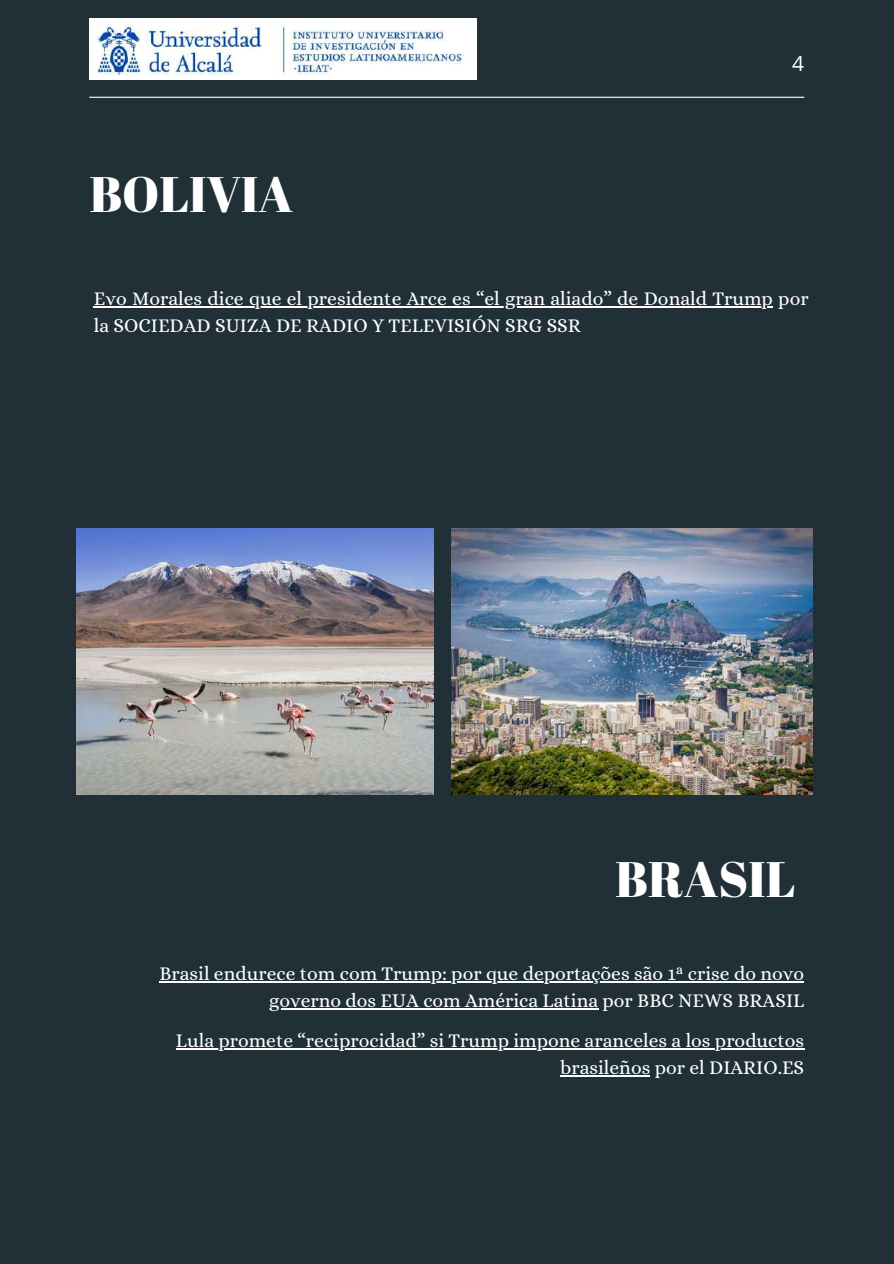
<style>
.page{position:relative;width:894px;height:1264px;background:#fff}
.page>*{position:absolute;margin:0;border:0;box-sizing:border-box;transform-origin:0 0}
.t1{font:49.8px "Abril Fatface";color:#fff}
.t2{font:21px "Open Sans";color:#fff}
.t3{font:19.5px/27px "Alice";color:#fff;text-align:right}
</style>
<div class="page">
<div style="left:0;top:0;width:893px;height:1263px;background:#213036"></div>
<hr style="left:89px;top:97px;width:715px;height:1px;background:#fff">
<img style="left:89px;top:18px;width:387px;height:62px">
<img style="left:451px;top:528px;width:361px;height:266px">
<img style="left:76px;top:528px;width:357px;height:266px">
<hr style="left:94px;top:306px;width:678px;height:1px;background:#fff">
<hr style="left:159px;top:981px;width:645px;height:1px;background:#fff">
<hr style="left:269px;top:1008px;width:329px;height:1px;background:#fff">
<hr style="left:176px;top:1048px;width:628px;height:1px;background:#fff">
<hr style="left:560px;top:1075px;width:90px;height:1px;background:#fff">
<h1 class="t1" style="left:89px;top:159px;width:205px">BOLIVIA</h1>
<p class="t2" style="left:792px;top:48px;width:13px">4</p>
<p class="t3" style="left:94px;top:285px;width:716px;text-align:left">Evo Morales dice que el presidente Arce es “el gran aliado” de Donald Trump por la SOCIEDAD SUIZA DE RADIO Y TELEVISIÓN SRG SSR</p>
<h1 class="t1" style="left:615px;top:844px;width:182px">BRASIL</h1>
<p class="t3" style="left:159px;top:959px;width:646px">Brasil endurece tom com Trump: por que deportações são 1ª crise do novo governo dos EUA com América Latina por BBC NEWS BRASIL</p>
<p class="t3" style="left:176px;top:1026px;width:629px">Lula promete “reciprocidad” si Trump impone aranceles a los productos brasileños por el DIARIO.ES</p>
</div>
